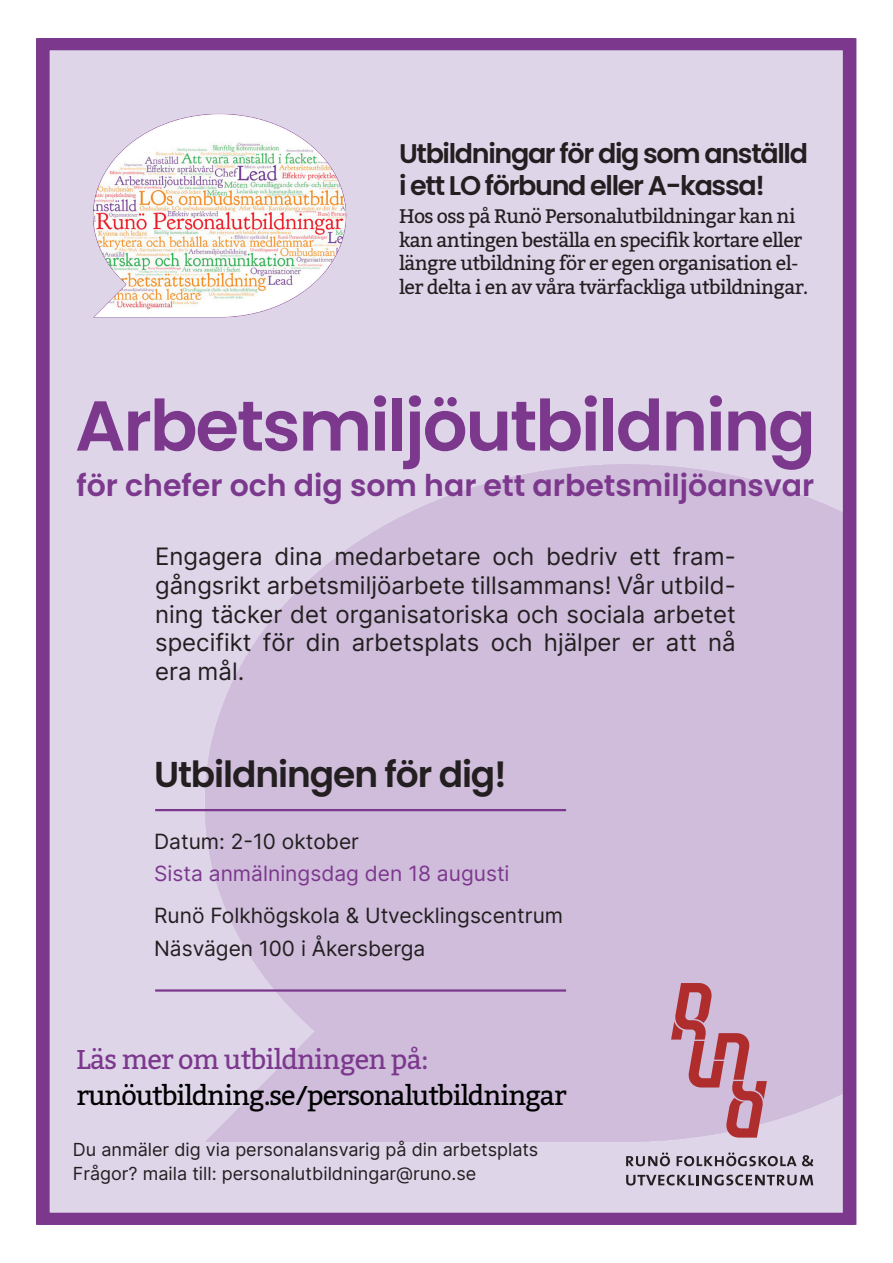
<style>
.page{position:relative;width:893px;height:1263px;background:#fff}
.page>*{position:absolute;margin:0;border:0;box-sizing:border-box;transform-origin:0 0}
.t1{font:600 70.5px "Poppins";letter-spacing:-.03em;color:#7c388d}
.t2{font:600 36px "Poppins";letter-spacing:-.03em;color:#231f20}
.t3{font:600 30px "Poppins";color:#7c388d}
.t4{font:600 27px/32.4px "Poppins";letter-spacing:-.05em;color:#231f20}
.t5{font:27px "Kadwa";letter-spacing:-.04em;color:#000}
.t6{font:27px "Kadwa";letter-spacing:-.03em;color:#7c388d}
.t7{font:24px/28.8px "Inter";color:#231f20;text-align:justify}
.t8{font:21px/32.4px "Inter";color:#231f20}
.t9{font:21px "Inter";color:#7c388d}
.t10{font:19.5px/23.4px "Kadwa";letter-spacing:-.03em;color:#231f20}
.t11{font:18px/24px "Inter";color:#231f20}
</style>
<div class="page">
<div style="left:45px;top:44px;width:807px;height:1175px;background:#ded5e9"></div>
<img style="left:180px;top:464px;width:662px;height:722px">
<div style="left:36px;top:38px;width:819px;height:1187px;border:12px solid #7c388d"></div>
<hr style="left:155px;top:809px;width:411px;height:2px;background:#7c388d">
<hr style="left:155px;top:989px;width:411px;height:3px;background:#7c388d">
<img style="left:44px;top:40px;width:350px;height:350px">
<svg style="left:671px;top:983px;width:96px;height:154px;background:#c694aa"></svg>
<svg style="left:626px;top:1152px;width:44px;height:14px"></svg>
<svg style="left:677px;top:1152px;width:136px;height:14px"></svg>
<svg style="left:626px;top:1175px;width:187px;height:10px"></svg>
<p class="t4" style="left:399px;top:138px;width:410px">Utbildningar för dig som anställd i ett LO förbund eller A-kassa!</p>
<p class="t10" style="left:399px;top:205px;width:411px">Hos oss på Runö Personalutbildningar kan ni kan antingen beställa en specifik kortare eller längre utbildning för er egen organisation el&shy;ler delta i en av våra tvärfackliga utbildningar.</p>
<h1 class="t1" style="left:75px;top:385px;width:742px">Arbetsmiljöutbildning</h1>
<p class="t3" style="left:76px;top:468px;width:739px">för chefer och dig som har ett arbetsmiljöansvar</p>
<p class="t7" style="left:155px;top:541px;width:582px">Engagera dina medarbetare och bedriv ett fram&shy;gångsrikt arbetsmiljöarbete tillsammans! Vår utbild&shy;ning täcker det organisatoriska och sociala arbetet specifikt för din arbetsplats och hjälper er att nå era mål.</p>
<h2 class="t2" style="left:154px;top:754px;width:354px">Utbildningen för dig!</h2>
<p class="t8" style="left:154px;top:824px;width:206px">Datum: 2-10 oktober</p>
<p class="t9" style="left:154px;top:858px;width:357px">Sista anmälningsdag den 18 augusti</p>
<p class="t8" style="left:154px;top:899px;width:411px">Runö Folkhögskola &amp; Utvecklingscentrum<br>Näsvägen 100 i Åkersberga</p>
<p class="t6" style="left:77px;top:1044px;width:354px">Läs mer om utbildningen på:</p>
<p class="t5" style="left:77px;top:1080px;width:492px">runöutbildning.se/personalutbildningar</p>
<p class="t11" style="left:73px;top:1137px;width:467px">Du anmäler dig via personalansvarig på din arbetsplats<br>Frågor? maila till: personalutbildningar@runo.se</p>
</div>
